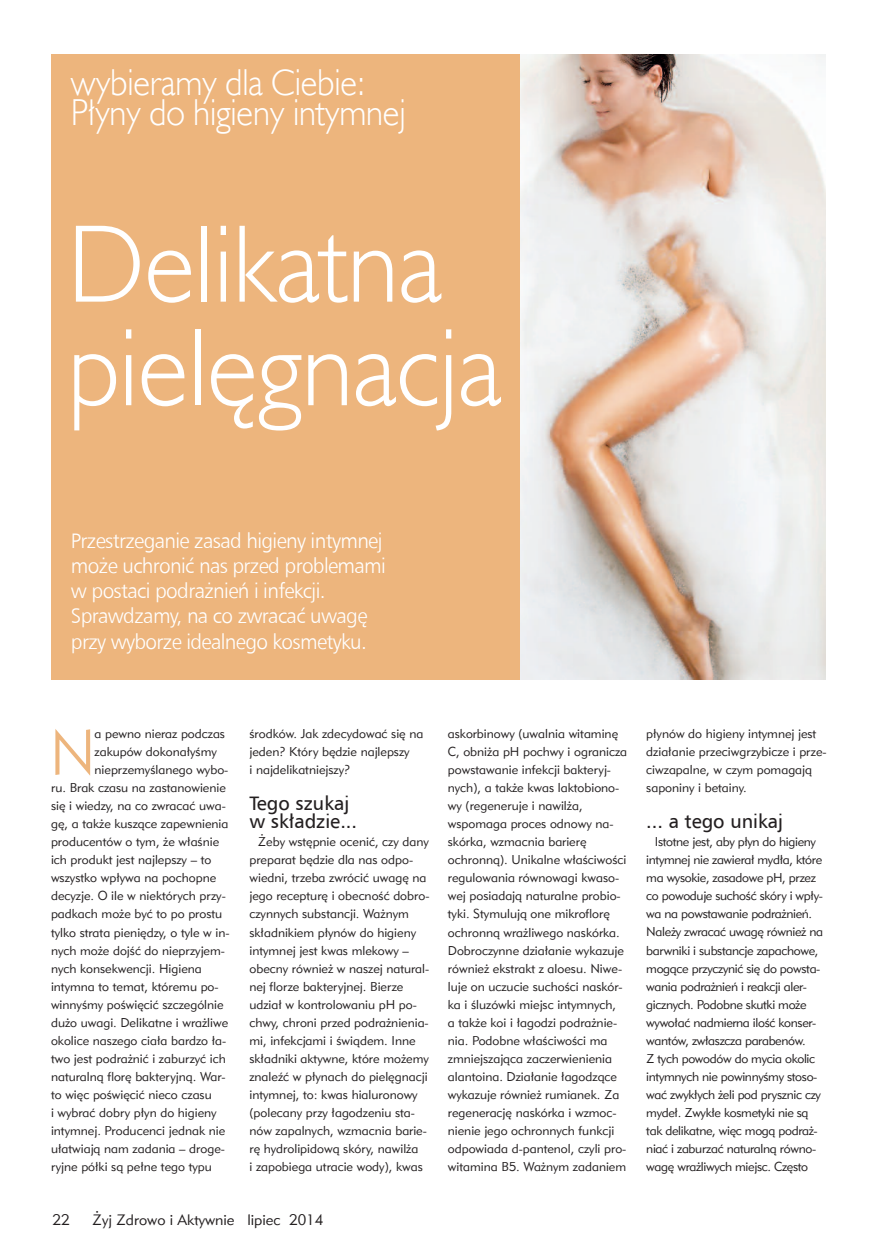
<style>
.page{position:relative;width:872px;height:1255px;background:#fff}
.page>*{position:absolute;margin:0;border:0;box-sizing:border-box;transform-origin:0 0}
.t1{font:111px/103.5px "Humanst 521 Lt EU";color:#fff;scale:.95 1}
.t2{font:62.1px "Geometric 231 EU";color:#edb57d;scale:.95 1}
.t3{font:37.5px/30px "Humanst 521 Lt EU";letter-spacing:-.005em;color:#fff;scale:.93 1}
.t4{font:21px/25.2px "Humnst 777 Lt EU";letter-spacing:-.03em;color:#fff}
.t5{font:19.5px/18px "Humnst 777 EU";color:#231f20}
.t6{font:15px "Geometric 415 Lt EU";color:#231f20}
.t7{font:12.75px/18px "Geometric 415 Lt EU";color:#231f20}
.t8{font:12.75px/18px "Geometric 415 Lt EU";letter-spacing:-.025em;color:#231f20}
</style>
<div class="page">
<img style="left:519px;top:54px;width:306px;height:625px">
<div style="left:51px;top:54px;width:468px;height:625px;background:#edb57d"></div>
<h3 class="t3" style="left:71px;top:67px;width:361px">wybieramy dla Ciebie:<br>Płyny do higieny intymnej</h3>
<h1 class="t1" style="left:67px;top:210px;width:458px">Delikatna pielęgnacja</h1>
<h3 class="t4" style="left:71px;top:527px;width:316px">Przestrzeganie zasad higieny intymnej może uchronić nas przed problemami w postaci podrażnień i infekcji.<br>Sprawdzamy, na co zwracać uwagę przy wyborze idealnego kosmetyku.</h3>
<h2 class="t2" style="left:51px;top:712px;width:47px">N</h2>
<p class="t7" style="left:95px;top:724px;width:132px">a pewno nieraz podczas</p>
<p class="t7" style="left:95px;top:742px;width:124px">zakupów dokonałyśmy</p>
<p class="t7" style="left:95px;top:760px;width:135px">nieprzemyślanego wybo-</p>
<p class="t7" style="left:51px;top:778px;width:176px">ru. Brak czasu na zastanowienie</p>
<p class="t7" style="left:51px;top:796px;width:176px">się i wiedzy, na co zwracać uwa-</p>
<p class="t7" style="left:51px;top:814px;width:179px">gę, a także kuszące zapewnienia</p>
<p class="t7" style="left:51px;top:832px;width:170px">producentów o tym, że właśnie</p>
<p class="t7" style="left:51px;top:850px;width:162px">ich produkt jest najlepszy – to</p>
<p class="t7" style="left:51px;top:868px;width:167px">wszystko wpływa na pochopne</p>
<p class="t7" style="left:51px;top:886px;width:176px">decyzje. O ile w niektórych przy-</p>
<p class="t7" style="left:51px;top:904px;width:173px">padkach może być to po prostu</p>
<p class="t7" style="left:51px;top:922px;width:180px">tylko strata pieniędzy, o tyle w in-</p>
<p class="t7" style="left:51px;top:940px;width:175px">nych może dojść do nieprzyjem-</p>
<p class="t7" style="left:51px;top:958px;width:152px">nych konsekwencji. Higiena</p>
<p class="t7" style="left:51px;top:976px;width:169px">intymna to temat, któremu po-</p>
<p class="t7" style="left:51px;top:994px;width:174px">winnyśmy poświęcić szczególnie</p>
<p class="t7" style="left:51px;top:1012px;width:179px">dużo uwagi. Delikatne i wrażliwe</p>
<p class="t7" style="left:51px;top:1030px;width:177px">okolice naszego ciała bardzo ła-</p>
<p class="t7" style="left:51px;top:1048px;width:176px">two jest podrażnić i zaburzyć ich</p>
<p class="t7" style="left:51px;top:1066px;width:176px">naturalną florę bakteryjną. War-</p>
<p class="t7" style="left:51px;top:1084px;width:162px">to więc poświęcić nieco czasu</p>
<p class="t7" style="left:51px;top:1102px;width:167px">i wybrać dobry płyn do higieny</p>
<p class="t7" style="left:51px;top:1120px;width:176px">intymnej. Producenci jednak nie</p>
<p class="t7" style="left:51px;top:1138px;width:175px">ułatwiają nam zadania – droge-</p>
<p class="t7" style="left:51px;top:1156px;width:162px">ryjne półki są pełne tego typu</p>
<p class="t7" style="left:249px;top:724px;width:175px">środków. Jak zdecydować się na jeden? Który będzie najlepszy<br>i najdelikatniejszy?</p>
<h3 class="t5" style="left:249px;top:794px;width:109px">Tego szukaj w składzie...</h3>
<p class="t7" style="left:249px;top:832px;width:181px;text-indent:9px">Żeby wstępnie ocenić, czy dany preparat będzie dla nas odpo&shy;wiedni, trzeba zwrócić uwagę na jego recepturę i obecność dobro&shy;czynnych substancji. Ważnym składnikiem płynów do higieny intymnej jest kwas mlekowy – obecny również w naszej natural&shy;nej florze bakteryjnej. Bierze udział w kontrolowaniu pH po&shy;chwy, chroni przed podrażnienia&shy;mi, infekcjami i świądem. Inne składniki aktywne, które możemy znaleźć w płynach do pielęgnacji intymnej, to: kwas hialuronowy (polecany przy łagodzeniu sta&shy;nów zapalnych, wzmacnia barie&shy;rę hydrolipidową skóry, nawilża<br>i zapobiega utracie wody), kwas</p>
<p class="t6" style="left:53px;top:1210px;width:19px">22</p>
<p class="t6" style="left:92px;top:1210px;width:232px">Żyj Zdrowo i Aktywnie lipiec 2014</p>
<p class="t7" style="left:448px;top:724px;width:181px">askorbinowy (uwalnia witaminę<br>C, obniża pH pochwy i ogranicza powstawanie infekcji bakteryj&shy;nych), a także kwas laktobiono&shy;wy (regeneruje i nawilża, wspomaga proces odnowy na&shy;skórka, wzmacnia barierę ochronną). Unikalne właściwości regulowania równowagi kwaso&shy;wej posiadają naturalne probio&shy;tyki. Stymulują one mikroflorę ochronną wrażliwego naskórka.<br>Dobroczynne działanie wykazuje również ekstrakt z aloesu. Niwe&shy;luje on uczucie suchości naskór&shy;ka i śluzówki miejsc intymnych,<br>a także koi i łagodzi podrażnie&shy;nia. Podobne właściwości ma zmniejszająca zaczerwienienia alantoina. Działanie łagodzące wykazuje również rumianek. Za regenerację naskórka i wzmoc&shy;nienie jego ochronnych funkcji odpowiada d-pantenol, czyli pro&shy;witamina B5. Ważnym zadaniem</p>
<p class="t7" style="left:646px;top:724px;width:182px">płynów do higieny intymnej jest działanie przeciwgrzybicze i prze&shy;ciwzapalne, w czym pomagają saponiny i betainy.</p>
<h3 class="t5" style="left:646px;top:812px;width:138px">... a tego unikaj</h3>
<p class="t8" style="left:646px;top:832px;width:178px;text-indent:9px">Istotne jest, aby płyn do higieny intymnej nie zawierał mydła, które ma wysokie, zasadowe pH, przez co powoduje suchość skóry i wpły&shy;wa na powstawanie podrażnień.<br>Należy zwracać uwagę również na barwniki i substancje zapachowe, mogące przyczynić się do powsta&shy;wania podrażnień i reakcji aler&shy;gicznych. Podobne skutki może wywołać nadmierna ilość konser&shy;wantów, zwłaszcza parabenów.<br>Z tych powodów do mycia okolic intymnych nie powinnyśmy stoso&shy;wać zwykłych żeli pod prysznic czy mydeł. Zwykłe kosmetyki nie są tak delikatne, więc mogą podraż&shy;niać i zaburzać naturalną równo&shy;wagę wrażliwych miejsc. Często</p>
</div>
